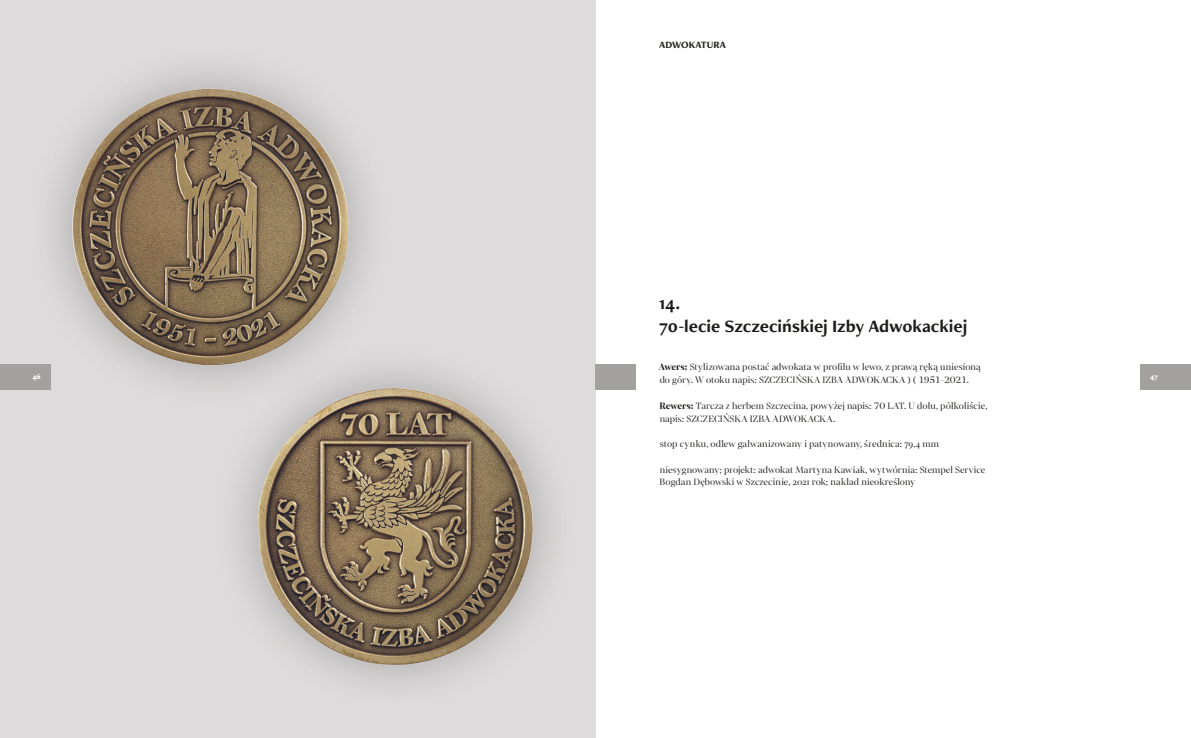
<style>
.page{position:relative;width:1191px;height:738px;background:#fff}
.page>*{position:absolute;margin:0;border:0;box-sizing:border-box;transform-origin:0 0}
.t1{font:700 18px/23px "Freight Neo Pro";letter-spacing:-.005em;color:#1d1d1b}
.t2{font:10px/12.8px "Mixta Pro";letter-spacing:.005em;color:#1d1d1b}
.t3{font:700 10px "Freight Neo Pro";color:#1d1d1b}
.t4{font:900 7.2px "Freight Neo Pro";color:#fff}
.s1{font-weight:700}
</style>
<div class="page">
<div style="left:0;top:0;width:595px;height:737px;background:#dddbdb"></div>
<div style="left:595px;top:364px;width:41px;height:25px;background:#a3a1a0"></div>
<div style="left:1140px;top:364px;width:51px;height:25px;background:#a3a1a0"></div>
<div style="left:0;top:364px;width:51px;height:25px;background:#a3a1a0"></div>
<img style="left:239px;top:369px;width:313px;height:315px">
<div style="left:26px;top:42px;width:368px;height:369px;background:#1d1d1b;opacity:.3"></div>
<img style="left:62px;top:79px;width:292px;height:296px">
<p class="t3" style="left:659px;top:38px;width:68px">ADWOKATURA</p>
<h1 class="t1" style="left:659px;top:291px;width:309px">14.<br>70-lecie Szczecińskiej Izby Adwokackiej</h1>
<p class="t2" style="left:659px;top:360px;width:323px"><span class="s1">Awers:</span> Stylizowana postać adwokata w profilu w lewo, z prawą ręką uniesioną do góry. W otoku napis: SZCZECIŃSKA IZBA ADWOKACKA ) ( 1951–2021.</p>
<p class="t2" style="left:659px;top:399px;width:329px"><span class="s1">Rewers:</span> Tarcza z herbem Szczecina, powyżej napis: 70 LAT. U dołu, półkoliście, napis: SZCZECIŃSKA IZBA ADWOKACKA.</p>
<p class="t2" style="left:660px;top:437px;width:281px">stop cynku, odlew galwanizowany i patynowany, średnica: 79,4 mm</p>
<p class="t2" style="left:659px;top:462px;width:327px">niesygnowany; projekt: adwokat Martyna Kawiak, wytwórnia: Stempel Service<br>Bogdan Dębowski w Szczecinie, 2021 rok; nakład nieokreślony</p>
<p class="t4" style="left:32px;top:372px;width:10px">46</p>
<p class="t4" style="left:1150px;top:372px;width:9px">47</p>
</div>
